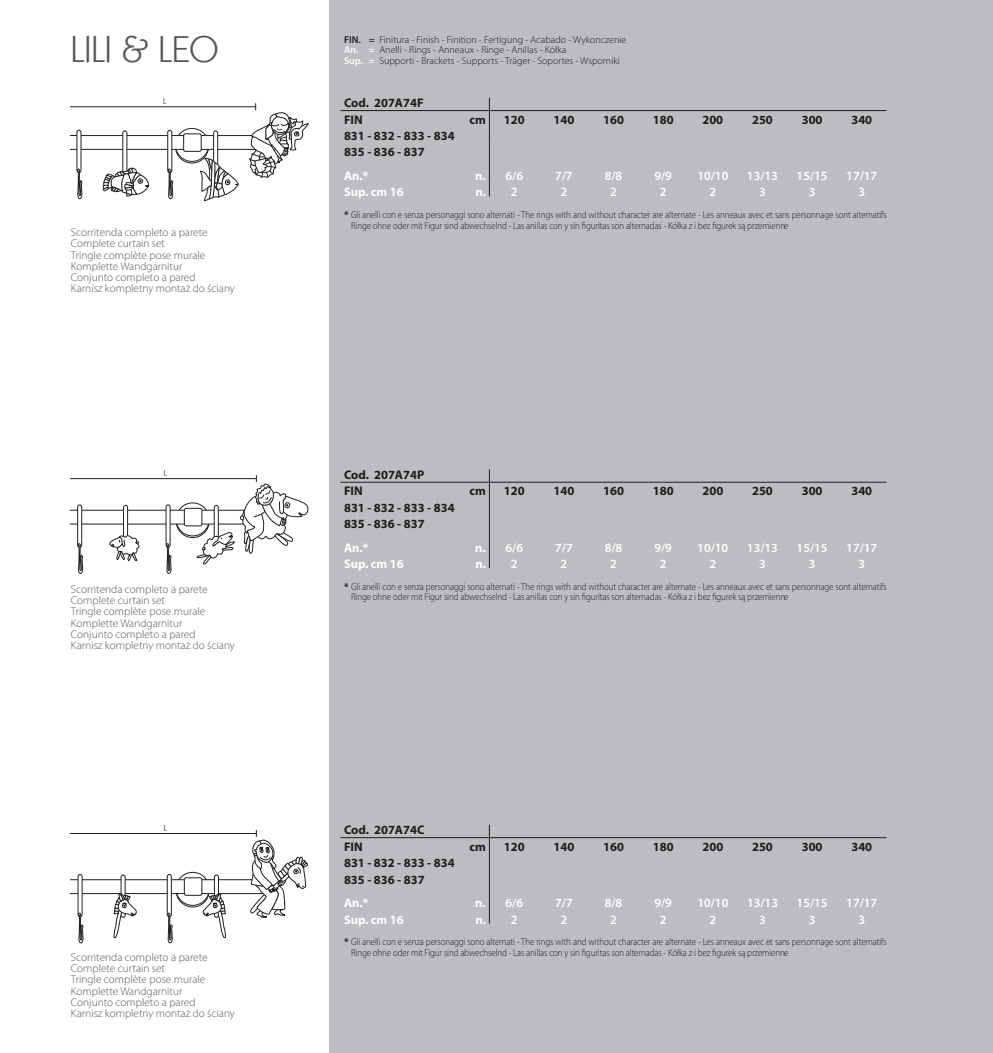
<style>
.page{position:relative;width:993px;height:1053px;background:#fff}
.page>*{position:absolute;margin:0;border:0;box-sizing:border-box;transform-origin:0 0}
.t1{font:37.5px "Kabel IT Cby BT";color:#555659}
.t2{font:700 12.5px/16.5px "Myriad Pro";color:#1d1d1b}
.t3{font:600 12.5px "Myriad Pro";color:#fff}
.t4{font:700 12.5px "Myriad Pro";color:#fff}
.t5{font:300 11.25px/11.2px "Myriad Pro";color:#555659}
.t6{font:300 10px/10.5px "Myriad Pro";letter-spacing:-.01em;color:#1d1d1b;scale:.89 1}
.t7{font:300 10px/10.5px "Myriad Pro";letter-spacing:-.01em;color:#1d1d1b}
.t8{font:8.75px "Kabel IT Cby BT";color:#231f20}
.s1{font-weight:600}
.s2{font-weight:600;color:#fff}
.s3{font-weight:700}
</style>
<div class="page">
<div style="left:330px;top:0;width:662px;height:1052px;background:#bbbdc0"></div>
<svg style="left:71px;top:103px;width:238px;height:99px"></svg>
<svg style="left:71px;top:475px;width:237px;height:98px"></svg>
<svg style="left:71px;top:830px;width:237px;height:113px"></svg>
<hr style="left:340px;top:110px;width:149px;height:1px;background:#1d1d1b">
<hr style="left:489px;top:110px;width:397px;height:1px;background:#1d1d1b">
<svg style="left:489px;top:98px;width:1px;height:98px"></svg>
<hr style="left:340px;top:482px;width:149px;height:1px;background:#1d1d1b">
<hr style="left:489px;top:482px;width:198px;height:1px;background:#1d1d1b">
<hr style="left:687px;top:482px;width:199px;height:1px;background:#1d1d1b">
<svg style="left:489px;top:469px;width:1px;height:99px"></svg>
<hr style="left:340px;top:837px;width:149px;height:1px;background:#1d1d1b">
<hr style="left:489px;top:837px;width:50px;height:1px;background:#1d1d1b">
<hr style="left:539px;top:837px;width:347px;height:1px;background:#1d1d1b">
<svg style="left:489px;top:824px;width:1px;height:99px"></svg>
<h1 class="t1" style="left:71px;top:26px;width:149px">LILI &amp; LEO</h1>
<p class="t8" style="left:163px;top:95px;width:5px">L</p>
<p class="t5" style="left:71px;top:227px;width:165px">Scorritenda completo a parete<br>Complete curtain set<br>Tringle complète pose murale<br>Komplette Wandgarnitur<br>Conjunto completo a pared<br>Karnisz kompletny montaż do ściany</p>
<p class="t8" style="left:164px;top:467px;width:5px">L</p>
<p class="t5" style="left:71px;top:583px;width:165px">Scorritenda completo a parete<br>Complete curtain set<br>Tringle complète pose murale<br>Komplette Wandgarnitur<br>Conjunto completo a pared<br>Karnisz kompletny montaż do ściany</p>
<p class="t8" style="left:164px;top:822px;width:5px">L</p>
<p class="t5" style="left:71px;top:951px;width:165px">Scorritenda completo a parete<br>Complete curtain set<br>Tringle complète pose murale<br>Komplette Wandgarnitur<br>Conjunto completo a pared<br>Karnisz kompletny montaż do ściany</p>
<p class="t7" style="left:344px;top:34px;width:284px"><span class="s1">FIN. =</span> Finitura - Finish - Finition - Fertigung - Acabado - Wykonczenie<br><span class="s2">An. =</span> Anelli - Rings - Anneaux - Ringe - Anillas - Kółka<br><span class="s2">Sup. =</span> Supporti - Brackets - Supports - Träger - Soportes - Wsporniki</p>
<p class="t2" style="left:344px;top:94px;width:81px">Cod. 207A74F<br>FIN</p>
<p class="t2" style="left:469px;top:111px;width:18px">cm</p>
<p class="t2" style="left:503px;top:111px;width:22px">120</p>
<p class="t2" style="left:553px;top:111px;width:22px">140</p>
<p class="t2" style="left:603px;top:111px;width:22px">160</p>
<p class="t2" style="left:652px;top:111px;width:22px">180</p>
<p class="t2" style="left:702px;top:111px;width:22px">200</p>
<p class="t2" style="left:751px;top:111px;width:22px">250</p>
<p class="t2" style="left:801px;top:111px;width:22px">300</p>
<p class="t2" style="left:851px;top:111px;width:22px">340</p>
<p class="t2" style="left:344px;top:127px;width:112px">831 - 832 - 833 - 834<br>835 - 836 - 837</p>
<p class="t4" style="left:344px;top:168px;width:26px">An.*</p>
<p class="t3" style="left:475px;top:168px;width:49px"><span class="s3">n.</span> 6/6</p>
<p class="t3" style="left:555px;top:168px;width:19px">7/7</p>
<p class="t3" style="left:604px;top:168px;width:19px">8/8</p>
<p class="t3" style="left:654px;top:168px;width:19px">9/9</p>
<p class="t3" style="left:697px;top:168px;width:33px">10/10</p>
<p class="t3" style="left:746px;top:168px;width:33px">13/13</p>
<p class="t3" style="left:796px;top:168px;width:33px">15/15</p>
<p class="t3" style="left:846px;top:168px;width:33px">17/17</p>
<p class="t4" style="left:344px;top:184px;width:61px">Sup. cm 16</p>
<p class="t4" style="left:475px;top:184px;width:44px">n. <span class="s1">2</span></p>
<p class="t3" style="left:560px;top:184px;width:8px">2</p>
<p class="t3" style="left:610px;top:184px;width:8px">2</p>
<p class="t3" style="left:659px;top:184px;width:8px">2</p>
<p class="t3" style="left:709px;top:184px;width:8px">2</p>
<p class="t3" style="left:759px;top:184px;width:8px">3</p>
<p class="t3" style="left:808px;top:184px;width:8px">3</p>
<p class="t3" style="left:858px;top:184px;width:8px">3</p>
<p class="t6" style="left:351px;top:209px;width:603px;text-indent:-7px"><span class="s3">*</span> Gli anelli con e senza personaggi sono alternati - The rings with and without character are alternate - Les anneaux avec et sans personnage sont alternatifs<br>Ringe ohne oder mit Figur sind abwechselnd - Las anillas con y sin figuritas son alternadas - Kółka z i bez figurek są przemienne</p>
<p class="t2" style="left:344px;top:466px;width:82px">Cod. 207A74P<br>FIN</p>
<p class="t2" style="left:469px;top:482px;width:18px">cm</p>
<p class="t2" style="left:503px;top:482px;width:22px">120</p>
<p class="t2" style="left:553px;top:482px;width:22px">140</p>
<p class="t2" style="left:603px;top:482px;width:22px">160</p>
<p class="t2" style="left:652px;top:482px;width:22px">180</p>
<p class="t2" style="left:702px;top:482px;width:22px">200</p>
<p class="t2" style="left:751px;top:482px;width:22px">250</p>
<p class="t2" style="left:801px;top:482px;width:22px">300</p>
<p class="t2" style="left:851px;top:482px;width:22px">340</p>
<p class="t2" style="left:344px;top:498px;width:112px">831 - 832 - 833 - 834<br>835 - 836 - 837</p>
<p class="t4" style="left:344px;top:539px;width:26px">An.*</p>
<p class="t3" style="left:475px;top:539px;width:49px"><span class="s3">n.</span> 6/6</p>
<p class="t3" style="left:555px;top:539px;width:19px">7/7</p>
<p class="t3" style="left:604px;top:539px;width:19px">8/8</p>
<p class="t3" style="left:654px;top:539px;width:19px">9/9</p>
<p class="t3" style="left:697px;top:539px;width:33px">10/10</p>
<p class="t3" style="left:746px;top:539px;width:33px">13/13</p>
<p class="t3" style="left:796px;top:539px;width:33px">15/15</p>
<p class="t3" style="left:846px;top:539px;width:33px">17/17</p>
<p class="t4" style="left:344px;top:555px;width:61px">Sup. cm 16</p>
<p class="t4" style="left:475px;top:555px;width:44px">n. <span class="s1">2</span></p>
<p class="t3" style="left:560px;top:556px;width:8px">2</p>
<p class="t3" style="left:610px;top:556px;width:8px">2</p>
<p class="t3" style="left:659px;top:556px;width:8px">2</p>
<p class="t3" style="left:709px;top:556px;width:8px">2</p>
<p class="t3" style="left:759px;top:556px;width:8px">3</p>
<p class="t3" style="left:808px;top:556px;width:8px">3</p>
<p class="t3" style="left:858px;top:556px;width:8px">3</p>
<p class="t6" style="left:351px;top:581px;width:603px;text-indent:-7px"><span class="s3">*</span> Gli anelli con e senza personaggi sono alternati - The rings with and without character are alternate - Les anneaux avec et sans personnage sont alternatifs<br>Ringe ohne oder mit Figur sind abwechselnd - Las anillas con y sin figuritas son alternadas - Kółka z i bez figurek są przemienne</p>
<p class="t2" style="left:344px;top:821px;width:82px">Cod. 207A74C<br>FIN</p>
<p class="t2" style="left:469px;top:837px;width:18px">cm</p>
<p class="t2" style="left:503px;top:837px;width:22px">120</p>
<p class="t2" style="left:553px;top:837px;width:22px">140</p>
<p class="t2" style="left:603px;top:837px;width:22px">160</p>
<p class="t2" style="left:652px;top:837px;width:22px">180</p>
<p class="t2" style="left:702px;top:837px;width:22px">200</p>
<p class="t2" style="left:751px;top:837px;width:22px">250</p>
<p class="t2" style="left:801px;top:837px;width:22px">300</p>
<p class="t2" style="left:851px;top:837px;width:22px">340</p>
<p class="t2" style="left:344px;top:854px;width:112px">831 - 832 - 833 - 834<br>835 - 836 - 837</p>
<p class="t4" style="left:344px;top:894px;width:26px">An.*</p>
<p class="t3" style="left:475px;top:894px;width:49px"><span class="s3">n.</span> 6/6</p>
<p class="t3" style="left:555px;top:894px;width:19px">7/7</p>
<p class="t3" style="left:604px;top:894px;width:19px">8/8</p>
<p class="t3" style="left:654px;top:894px;width:19px">9/9</p>
<p class="t3" style="left:697px;top:894px;width:33px">10/10</p>
<p class="t3" style="left:746px;top:894px;width:33px">13/13</p>
<p class="t3" style="left:796px;top:894px;width:33px">15/15</p>
<p class="t3" style="left:846px;top:894px;width:33px">17/17</p>
<p class="t4" style="left:344px;top:911px;width:61px">Sup. cm 16</p>
<p class="t4" style="left:475px;top:911px;width:44px">n. <span class="s1">2</span></p>
<p class="t3" style="left:560px;top:911px;width:8px">2</p>
<p class="t3" style="left:610px;top:911px;width:8px">2</p>
<p class="t3" style="left:659px;top:911px;width:8px">2</p>
<p class="t3" style="left:709px;top:911px;width:8px">2</p>
<p class="t3" style="left:759px;top:911px;width:8px">3</p>
<p class="t3" style="left:808px;top:911px;width:8px">3</p>
<p class="t3" style="left:858px;top:911px;width:8px">3</p>
<p class="t6" style="left:351px;top:936px;width:603px;text-indent:-7px"><span class="s3">*</span> Gli anelli con e senza personaggi sono alternati - The rings with and without character are alternate - Les anneaux avec et sans personnage sont alternatifs<br>Ringe ohne oder mit Figur sind abwechselnd - Las anillas con y sin figuritas son alternadas - Kółka z i bez figurek są przemienne</p>
</div>
